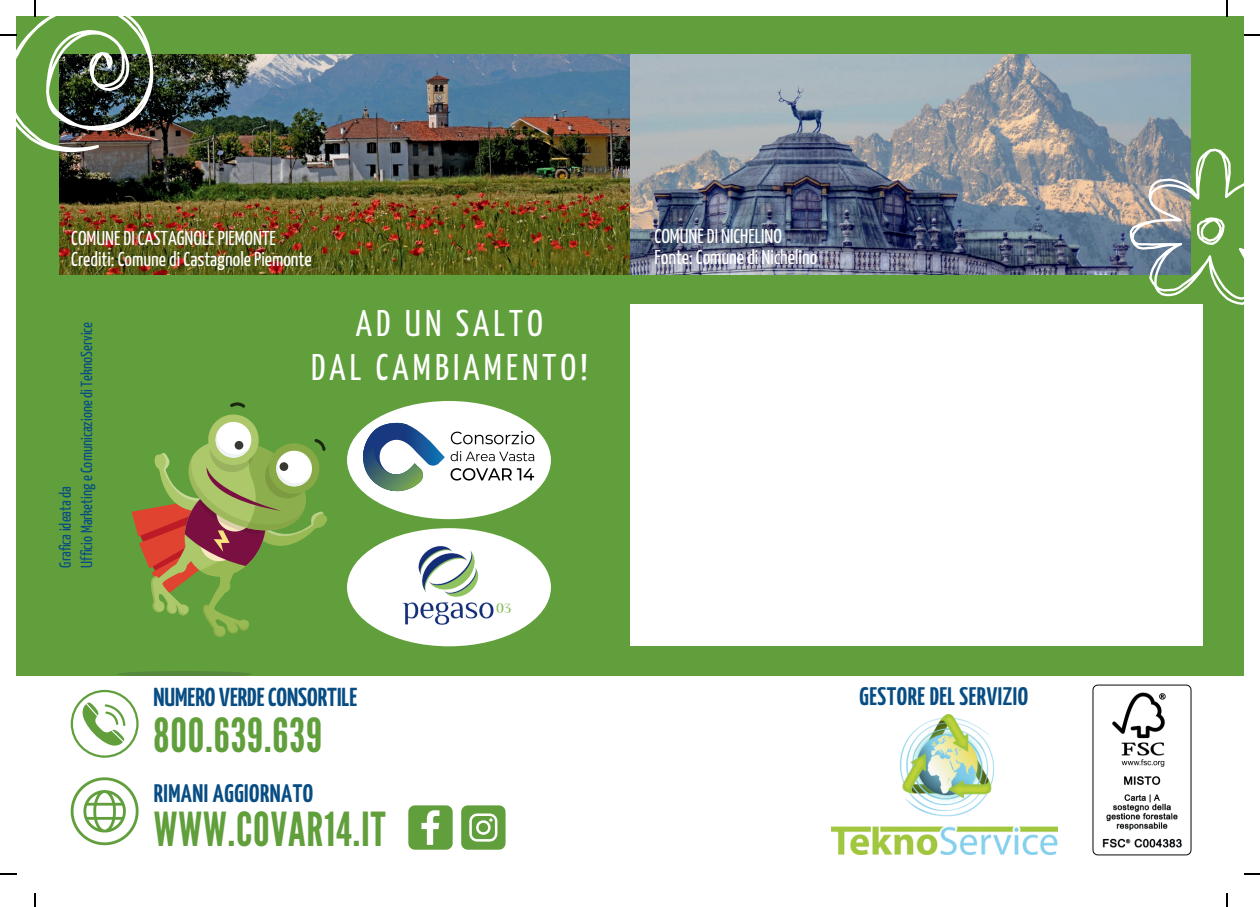
<style>
.page{position:relative;width:1260px;height:907px;background:#fff}
.page>*{position:absolute;margin:0;border:0;box-sizing:border-box;transform-origin:0 0}
.t1{font:46.8px "League Gothic";letter-spacing:.02em;color:#609f3b}
.t2{font:37px/43.6px "Yanone Kaffeesatz";letter-spacing:.11em;color:#fff;text-align:center}
.t3{font:700 26px "Yanone Kaffeesatz";color:#074d84}
.t4{font:700 25.2px "Yanone Kaffeesatz";letter-spacing:.02em;color:#074d84}
.t5{font:20px/21px "Yanone Kaffeesatz";color:#fff}
.t6{font:16px/21.4px "Yanone Kaffeesatz";color:#074d84}
</style>
<div class="page">
<div style="left:17px;top:17px;width:1227px;height:876px;background:#609f3b"></div>
<div style="left:347px;top:401px;width:204px;height:118px;background:#fff;border-radius:50%"></div>
<div style="left:347px;top:528px;width:204px;height:118px;background:#fff;border-radius:50%"></div>
<img style="left:380px;top:539px;width:138px;height:97px">
<svg style="left:118px;top:671px;width:134px;height:5px"></svg>
<svg style="left:230px;top:402px;width:15px;height:6px"></svg>
<svg style="left:131px;top:414px;width:196px;height:224px"></svg>
<div style="left:16px;top:676px;width:1228px;height:217px;background:#fff"></div>
<svg style="left:71px;top:690px;width:67px;height:67px"></svg>
<svg style="left:408px;top:805px;width:44px;height:44px"></svg>
<svg style="left:461px;top:805px;width:44px;height:44px;background:#7fb161"></svg>
<svg style="left:71px;top:777px;width:67px;height:68px"></svg>
<img style="left:831px;top:715px;width:226px;height:139px">
<div style="left:630px;top:304px;width:572px;height:342px;background:#fff"></div>
<img style="left:423px;top:435px;width:22px;height:41px">
<img style="left:363px;top:423px;width:60px;height:68px">
<svg style="left:450px;top:431px;width:84px;height:13px"></svg>
<svg style="left:450px;top:451px;width:84px;height:10px"></svg>
<svg style="left:450px;top:468px;width:84px;height:12px"></svg>
<img style="left:59px;top:54px;width:1130px;height:221px">
<img style="left:1092px;top:684px;width:99px;height:171px">
<svg style="left:1129px;top:149px;width:114px;height:156px"></svg>
<img style="left:0;top:0;width:153px;height:152px">
<svg style="left:1226px;top:0;width:1px;height:16px"></svg>
<svg style="left:1244px;top:34px;width:15px;height:2px"></svg>
<svg style="left:35px;top:893px;width:1px;height:14px"></svg>
<svg style="left:0;top:873px;width:17px;height:2px"></svg>
<svg style="left:1226px;top:893px;width:1px;height:14px"></svg>
<svg style="left:1244px;top:873px;width:15px;height:2px"></svg>
<p class="t5" style="left:71px;top:226px;width:242px">COMUNE DI CASTAGNOLE PIEMONTE<br>Crediti: Comune di Castagnole Piemonte</p>
<p class="t6" style="left:54px;top:567px;width:247px;rotate:-90deg">Grafica ideata da<br>Ufficio Marketing e Comunicazione di TeknoService</p>
<h2 class="t2" style="left:311px;top:299px;width:278px">AD UN SALTO<br>DAL CAMBIAMENTO!</h2>
<h3 class="t3" style="left:153px;top:678px;width:205px">NUMERO VERDE CONSORTILE</h3>
<h1 class="t1" style="left:153px;top:707px;width:170px">800.639.639</h1>
<p class="t4" style="left:154px;top:775px;width:161px">RIMANI AGGIORNATO</p>
<h1 class="t1" style="left:154px;top:801px;width:233px">WWW.COVAR14.IT</h1>
<p class="t5" style="left:654px;top:225px;width:164px">COMUNE DI NICHELINO<br>Fonte: Comune di Nichelino</p>
<p class="t4" style="left:859px;top:678px;width:170px">GESTORE DEL SERVIZIO</p>
</div>
